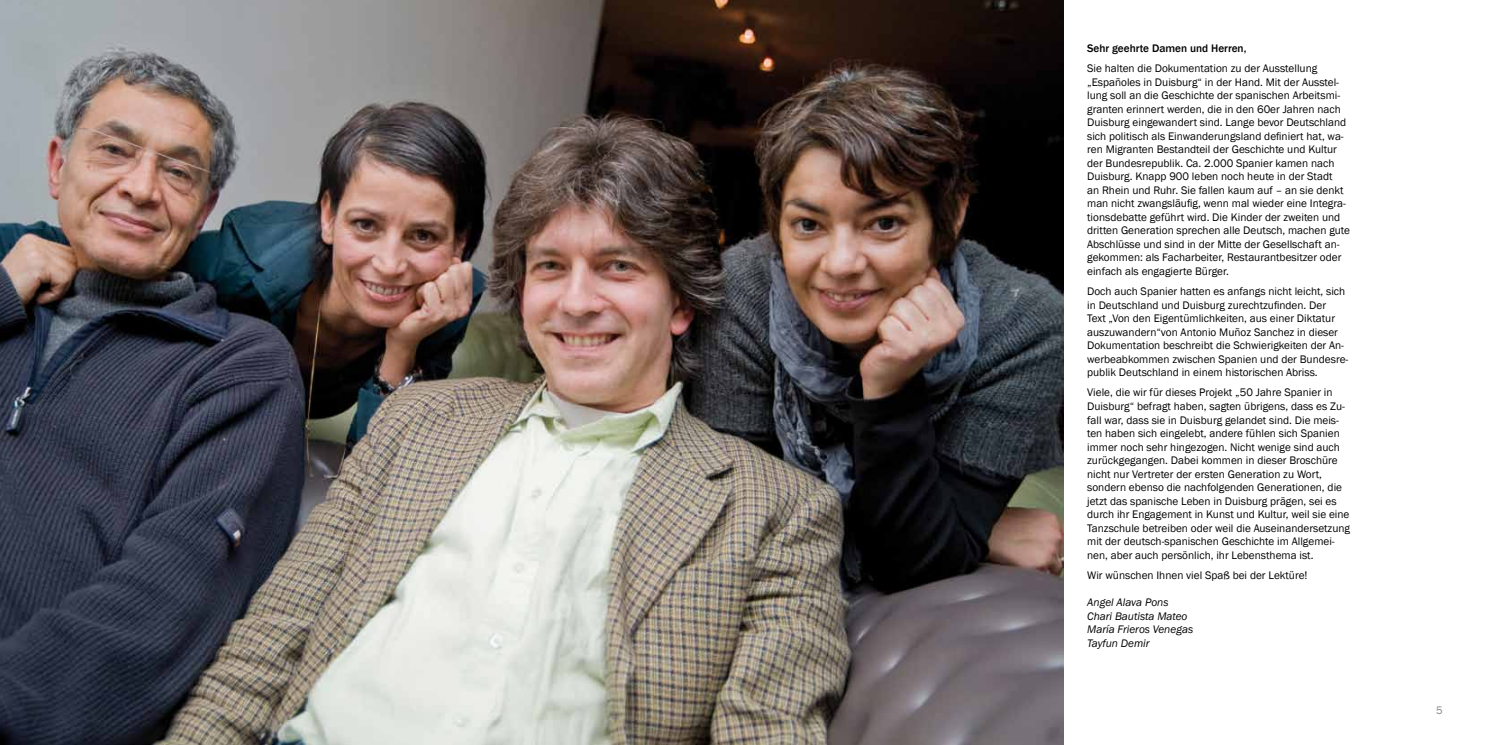
<style>
.page{position:relative;width:1489px;height:745px;background:#fff}
.page>*{position:absolute;margin:0;border:0;box-sizing:border-box;transform-origin:0 0}
.t1{font:11.25px/13.5px "Franklin Gothic";color:#000}
.t2{font:italic 11.25px/13.5px "Franklin Gothic";color:#000}
.t3{font:500 11.25px "Franklin Gothic";color:#000}
.t4{font:11.25px "Franklin Gothic";color:#87888a}
</style>
<div class="page">
<img style="left:0;top:0;width:1063px;height:744px">
<p class="t3" style="left:1087px;top:41px;width:161px">Sehr geehrte Damen und Herren,</p>
<p class="t1" style="left:1087px;top:62px;width:264px">Sie halten die Dokumentation zu der Ausstellung „Españoles in Duisburg“ in der Hand. Mit der Ausstel&shy;lung soll an die Geschichte der spanischen Arbeitsmi&shy;granten erinnert werden, die in den 60er Jahren nach Duisburg eingewandert sind. Lange bevor Deutschland sich politisch als Einwanderungsland definiert hat, wa&shy;ren Migranten Bestandteil der Geschichte und Kultur der Bundesrepublik. Ca. 2.000 Spanier kamen nach Duisburg. Knapp 900 leben noch heute in der Stadt<br>an Rhein und Ruhr. Sie fallen kaum auf – an sie denkt man nicht zwangsläufig, wenn mal wieder eine Integra&shy;tionsdebatte geführt wird. Die Kinder der zweiten und dritten Generation sprechen alle Deutsch, machen gute Abschlüsse und sind in der Mitte der Gesellschaft an&shy;gekommen: als Facharbeiter, Restaurantbesitzer oder einfach als engagierte Bürger.</p>
<p class="t1" style="left:1087px;top:284px;width:263px">Doch auch Spanier hatten es anfangs nicht leicht, sich in Deutschland und Duisburg zurechtzufinden. Der<br>Text „Von den Eigentümlichkeiten, aus einer Diktatur auszuwandern“von Antonio Muñoz Sanchez in dieser Dokumentation beschreibt die Schwierigkeiten der An&shy;werbeabkommen zwischen Spanien und der Bundesre&shy;publik Deutschland in einem historischen Abriss.</p>
<p class="t1" style="left:1087px;top:386px;width:264px">Viele, die wir für dieses Projekt „50 Jahre Spanier in Duisburg“ befragt haben, sagten übrigens, dass es Zu&shy;fall war, dass sie in Duisburg gelandet sind. Die meis&shy;ten haben sich eingelebt, andere fühlen sich Spanien immer noch sehr hingezogen. Nicht wenige sind auch zurückgegangen. Dabei kommen in dieser Broschüre nicht nur Vertreter der ersten Generation zu Wort, sondern ebenso die nachfolgenden Generationen, die jetzt das spanische Leben in Duisburg prägen, sei es durch ihr Engagement in Kunst und Kultur, weil sie eine Tanzschule betreiben oder weil die Auseinandersetzung mit der deutsch-spanischen Geschichte im Allgemei&shy;nen, aber auch persönlich, ihr Lebensthema ist.</p>
<p class="t1" style="left:1087px;top:568px;width:222px">Wir wünschen Ihnen viel Spaß bei der Lektüre!</p>
<p class="t2" style="left:1087px;top:595px;width:107px">Angel Alava Pons<br>Chari Bautista Mateo<br>María Frieros Venegas<br>Tayfun Demir</p>
<p class="t4" style="left:1436px;top:703px;width:8px">5</p>
</div>
